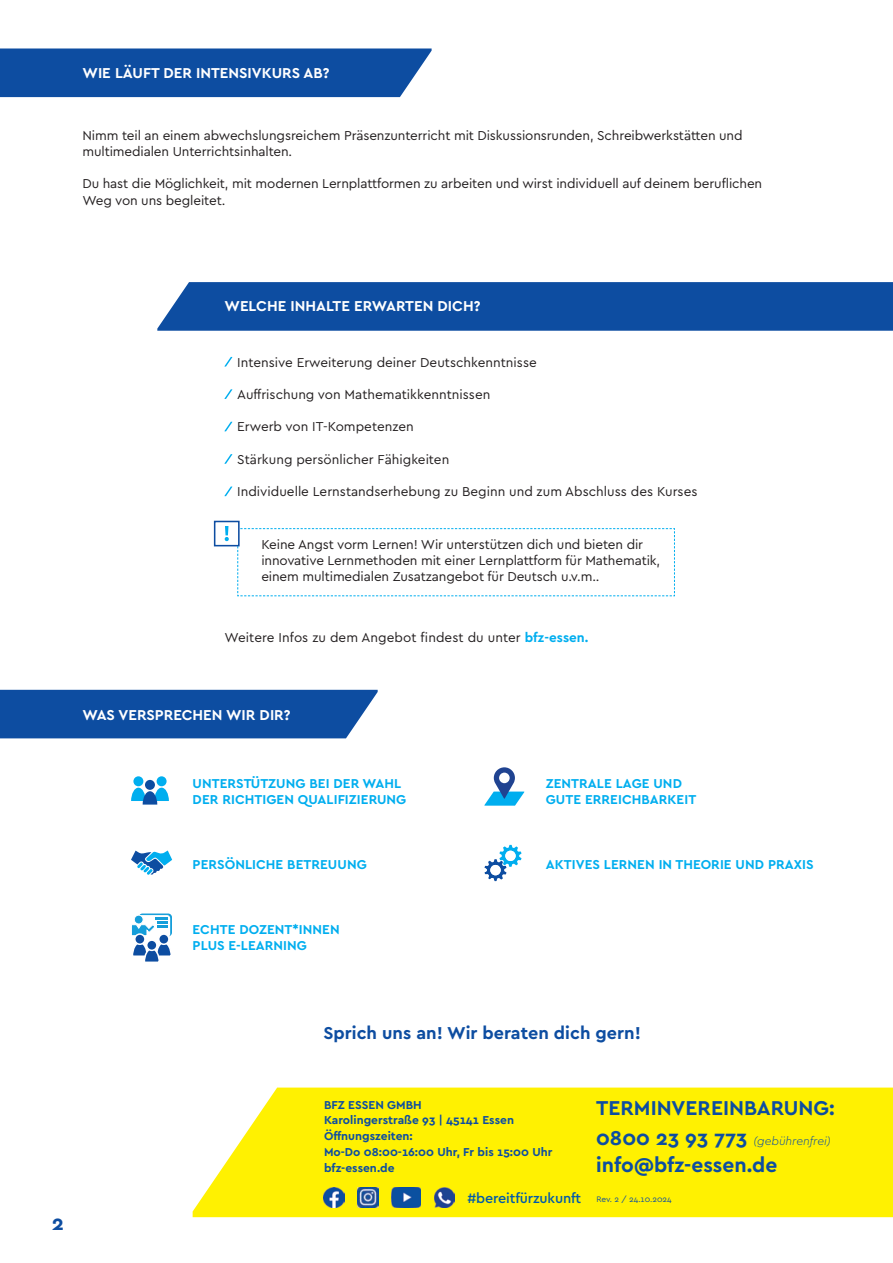
<style>
.page{position:relative;width:893px;height:1263px;background:#fff}
.page>*{position:absolute;margin:0;border:0;box-sizing:border-box;transform-origin:0 0}
.t1{font:700 21px "Cera Pro";color:#0d4da1}
.t2{font:700 18px "Cera Pro";color:#0d4da1}
.t3{font:700 15px "Cera Pro";color:#fff}
.t4{font:500 14.4px "Cera Pro";letter-spacing:-.01em;color:#015aaa}
.t5{font:13.5px/16.2px "Cera Pro";letter-spacing:-.01em;color:#231f20}
.t6{font:700 13.5px/16.2px "Cera Pro";letter-spacing:.005em;color:#00aeef}
.t7{font:700 12px/15.8px "Cera Pro";color:#0d4da1}
.t8{font:italic 300 12px "Cera Pro";color:#0d4da1}
.s1{font-weight:700;color:#00aeef}
.s2{font-weight:700;font-style:normal;font-size:21px}
.s3{font-weight:400;font-size:8.4px;color:#0d4da1}
</style>
<div class="page">
<div style="left:0;top:48px;width:432px;height:49px;background:#0d4da1"></div>
<div style="left:0;top:690px;width:378px;height:48px;background:#0d4da1"></div>
<svg style="left:225px;top:357px;width:7px;height:10px"></svg>
<svg style="left:225px;top:389px;width:7px;height:10px"></svg>
<svg style="left:225px;top:422px;width:7px;height:9px"></svg>
<svg style="left:225px;top:454px;width:7px;height:10px"></svg>
<svg style="left:225px;top:486px;width:7px;height:10px"></svg>
<div style="left:157px;top:282px;width:736px;height:49px;background:#0d4da1"></div>
<div style="left:133px;top:776px;width:10px;height:10px;background:#00aeef;border-radius:50%"></div>
<div style="left:157px;top:776px;width:10px;height:10px;background:#00aeef;border-radius:50%"></div>
<svg style="left:131px;top:788px;width:38px;height:16px"></svg>
<div style="left:145px;top:780px;width:10px;height:10px;background:#0d4da1;border-radius:50%"></div>
<div style="left:139px;top:914px;width:32px;height:22px;background:#159eda;border-radius:3px"></div>
<div style="left:139px;top:913px;width:33px;height:23px;border:1px solid #159eda;border-radius:3px"></div>
<svg style="left:137px;top:915px;width:33px;height:22px"></svg>
<svg style="left:131px;top:918px;width:41px;height:44px"></svg>
<div style="left:134px;top:915px;width:9px;height:9px;background:#159eda;border-radius:50%"></div>
<div style="left:134px;top:915px;width:9px;height:9px;border:1px solid #fff;border-radius:50%"></div>
<div style="left:135px;top:934px;width:10px;height:10px;background:#0d4da1;border-radius:50%"></div>
<div style="left:134px;top:933px;width:12px;height:12px;border:2px solid #fff;border-radius:50%"></div>
<svg style="left:131px;top:850px;width:41px;height:25px"></svg>
<svg style="left:484px;top:845px;width:37px;height:36px"></svg>
<div style="left:490px;top:865px;width:11px;height:10px;background:#fff;border-radius:50%"></div>
<div style="left:505px;top:851px;width:11px;height:10px;background:#fff;border-radius:50%"></div>
<svg style="left:484px;top:767px;width:40px;height:39px"></svg>
<svg style="left:237px;top:528px;width:438px;height:69px"></svg>
<svg style="left:225px;top:526px;width:4px;height:15px"></svg>
<div style="left:214px;top:521px;width:26px;height:25px;border:2px solid #0d4da1"></div>
<div style="left:193px;top:1087px;width:700px;height:130px;background:#fff101"></div>
<img style="left:392px;top:1187px;width:29px;height:20px">
<img style="left:358px;top:1187px;width:20px;height:20px">
<img style="left:323px;top:1187px;width:21px;height:20px">
<img style="left:434px;top:1187px;width:21px;height:20px">
<p class="t3" style="left:82px;top:63px;width:249px">WIE LÄUFT DER INTENSIVKURS AB?</p>
<p class="t5" style="left:82px;top:127px;width:662px">Nimm teil an einem abwechslungsreichem Präsenzunterricht mit Diskussionsrunden, Schreibwerkstätten und multimedialen Unterrichtsinhalten.</p>
<p class="t5" style="left:82px;top:175px;width:681px">Du hast die Möglichkeit, mit modernen Lernplattformen zu arbeiten und wirst individuell auf deinem beruflichen<br>Weg von uns begleitet.</p>
<p class="t3" style="left:225px;top:296px;width:257px">WELCHE INHALTE ERWARTEN DICH?</p>
<p class="t5" style="left:237px;top:353px;width:301px">Intensive Erweiterung deiner Deutschkenntnisse</p>
<p class="t5" style="left:237px;top:386px;width:255px">Auffrischung von Mathematikkenntnissen</p>
<p class="t5" style="left:237px;top:418px;width:178px">Erwerb von IT-Kompetenzen</p>
<p class="t5" style="left:237px;top:451px;width:214px">Stärkung persönlicher Fähigkeiten</p>
<p class="t5" style="left:237px;top:483px;width:462px">Individuelle Lernstandserhebung zu Beginn und zum Abschluss des Kurses</p>
<p class="t5" style="left:261px;top:535px;width:400px">Keine Angst vorm Lernen! Wir unterstützen dich und bieten dir innovative Lernmethoden mit einer Lernplattform für Mathematik, einem multimedialen Zusatzangebot für Deutsch u.v.m..</p>
<p class="t5" style="left:225px;top:629px;width:366px">Weitere Infos zu dem Angebot findest du unter <span class="s1">bfz-essen.</span></p>
<p class="t3" style="left:82px;top:705px;width:210px">WAS VERSPRECHEN WIR DIR?</p>
<p class="t6" style="left:193px;top:775px;width:215px">UNTERSTÜTZUNG BEI DER WAHL<br>DER RICHTIGEN QUALIFIZIERUNG</p>
<p class="t6" style="left:546px;top:775px;width:152px">ZENTRALE LAGE UND<br>GUTE ERREICHBARKEIT</p>
<p class="t6" style="left:193px;top:856px;width:176px">PERSÖNLICHE BETREUUNG</p>
<p class="t6" style="left:546px;top:856px;width:269px">AKTIVES LERNEN IN THEORIE UND PRAXIS</p>
<p class="t6" style="left:193px;top:920px;width:149px">ECHTE DOZENT*INNEN<br>PLUS E-LEARNING</p>
<h1 class="t1" style="left:52px;top:1209px;width:14px">2</h1>
<h2 class="t2" style="left:323px;top:1021px;width:319px">Sprich uns an! Wir beraten dich gern!</h2>
<p class="t7" style="left:324px;top:1096px;width:230px">BFZ ESSEN GMBH<br>Karolingerstraße 93 | 45141 Essen<br>Öffnungszeiten:<br>Mo-Do 08:00-16:00 Uhr, Fr bis 15:00 Uhr bfz-essen.de</p>
<h1 class="t1" style="left:596px;top:1093px;width:240px">TERMINVEREINBARUNG:</h1>
<p class="t8" style="left:596px;top:1132px;width:236px"><span class="s2">0800 23 93 773</span> (gebührenfrei)</p>
<h1 class="t1" style="left:596px;top:1150px;width:183px">info@bfz-essen.de</h1>
<p class="t4" style="left:468px;top:1189px;width:206px">#bereitfürzukunft <span class="s3">Rev. 2 / 24.10.2024</span></p>
</div>
